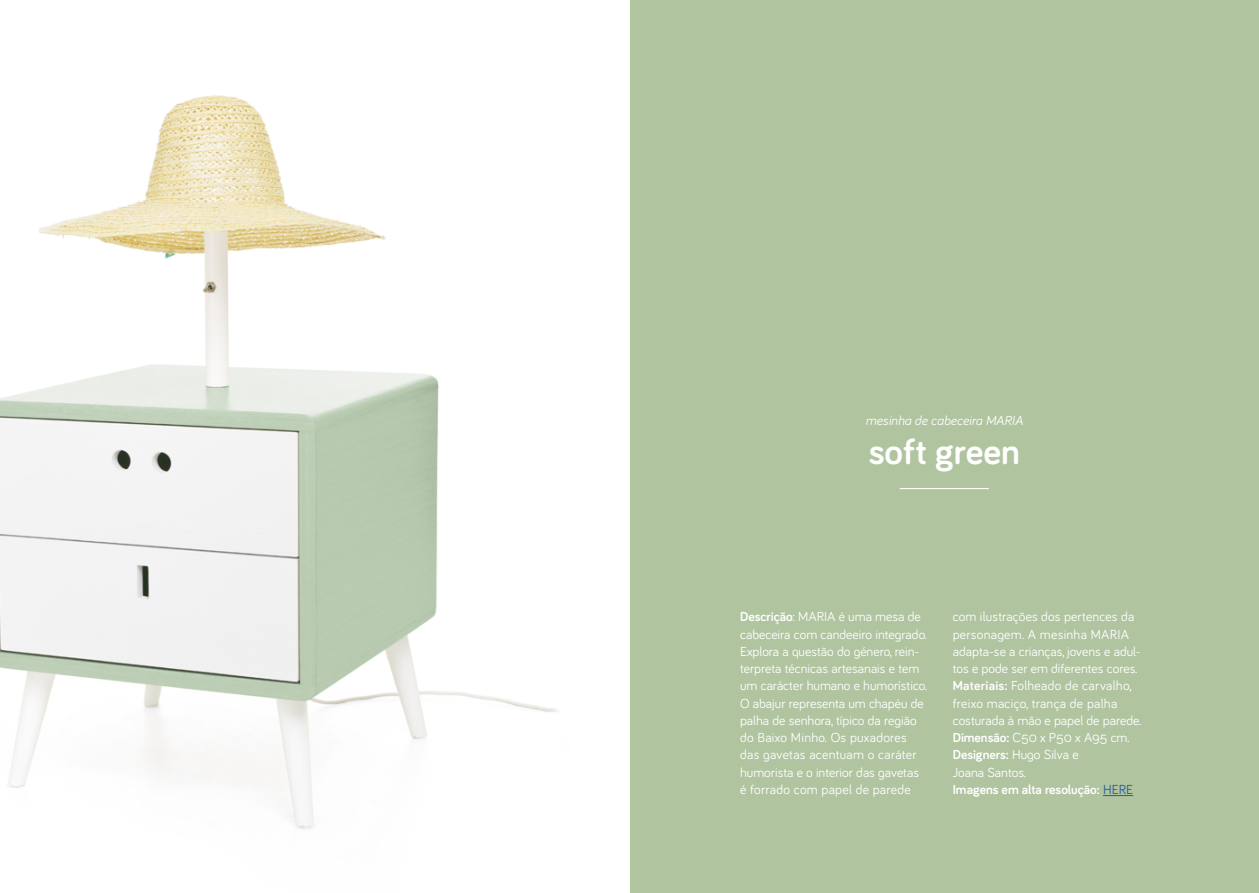
<style>
.page{position:relative;width:1259px;height:893px;background:#fff}
.page>*{position:absolute;margin:0;border:0;box-sizing:border-box;transform-origin:0 0}
.t1{font:700 37.5px "Bariol";color:#fff}
.t2{font:13.5px/17.2px "Bariol";color:#fff}
.t3{font:italic 13.5px "Bariol";color:#fff}
.s1{font-weight:700}
.s2{color:#215e9e}
</style>
<div class="page">
<div style="left:629px;top:0;width:630px;height:893px;background:#b0c4a0"></div>
<img style="left:0;top:95px;width:558px;height:735px">
<hr style="left:899px;top:488px;width:89px;height:1px;background:#fff">
<hr style="left:1103px;top:795px;width:30px;height:1px;background:#215e9e">
<p class="t3" style="left:865px;top:411px;width:159px">mesinha de cabeceira MARIA</p>
<h1 class="t1" style="left:868px;top:425px;width:153px">soft green</h1>
<p class="t2" style="left:740px;top:607px;width:189px"><span class="s1">Descrição</span>: MARIA é uma mesa de cabeceira com candeeiro integrado.<br>Explora a questão do género, rein&shy;terpreta técnicas artesanais e tem um carácter humano e humorístico.<br>O abajur representa um chapéu de palha de senhora, típico da região do Baixo Minho. Os puxadores das gavetas acentuam o caráter humorista e o interior das gavetas é forrado com papel de parede</p>
<p class="t2" style="left:952px;top:607px;width:190px">com ilustrações dos pertences da personagem. A mesinha MARIA adapta-se a crianças, jovens e adul&shy;tos e pode ser em diferentes cores.<br><span class="s1">Materiais:</span> Folheado de carvalho, freixo maciço, trança de palha costurada à mão e papel de parede.<br><span class="s1">Dimensão:</span> C50 x P50 x A95 cm.<br><span class="s1">Designers:</span> Hugo Silva e<br>Joana Santos.<br><span class="s1">Imagens em alta resolução:</span> <span class="s2">HERE</span></p>
</div>
